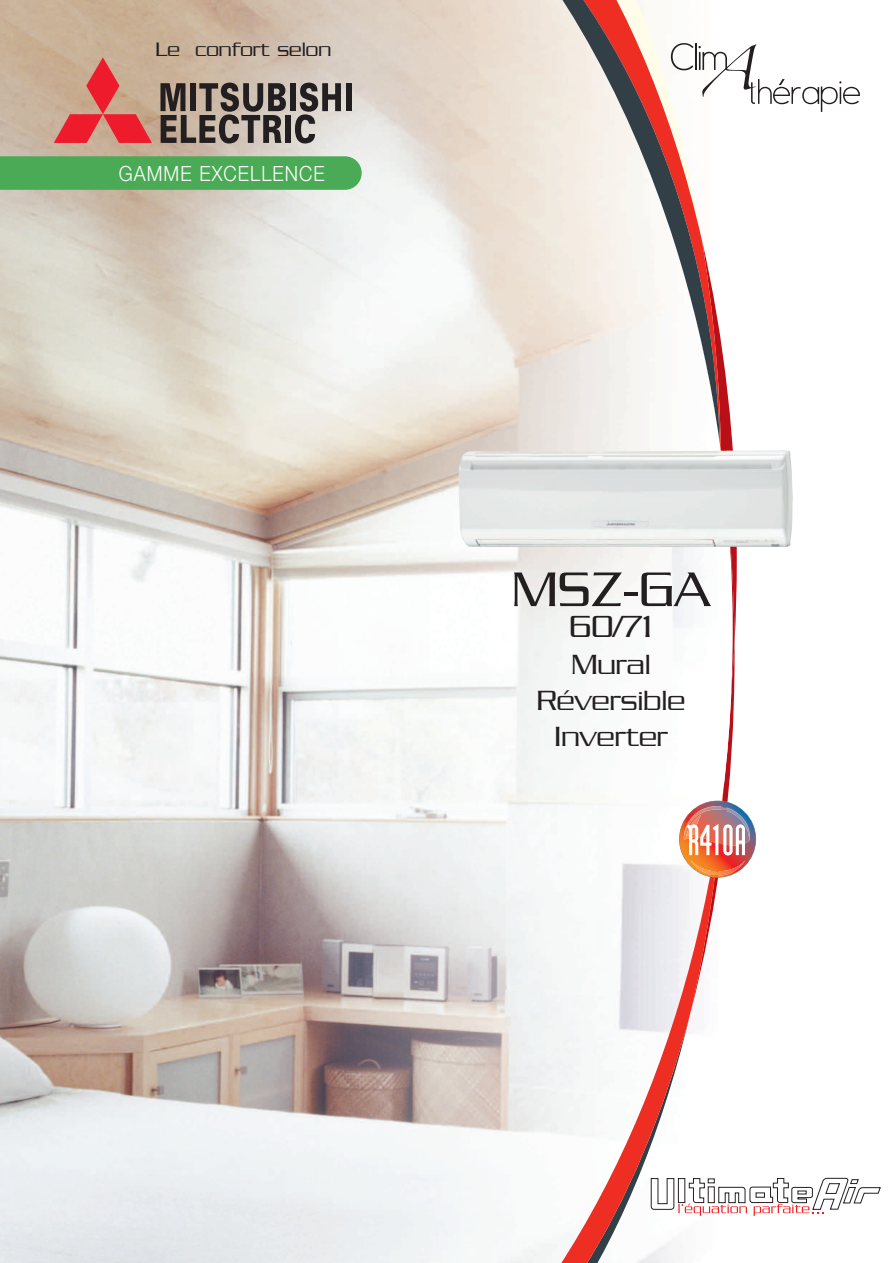
<style>
.page{position:relative;width:893px;height:1263px;background:#fff}
.page>*{position:absolute;margin:0;border:0;box-sizing:border-box;transform-origin:0 0}
.t1{font:300 52.5px "Serpentine";color:#231f20}
.t2{font:300 33px "Serpentine";color:#231f20}
.t3{font:300 30px/36px "Serpentine";color:#231f20;text-align:center}
.t4{font:300 21px "Helvetica Neue LT Pro";letter-spacing:.055em;color:#fff;scale:.9 1}
.t5{font:300 21px "Serpentine";color:#231f20}
</style>
<div class="page">
<img style="left:0;top:0;width:757px;height:1263px">
<svg style="left:723px;top:1178px;width:158px;height:38px"></svg>
<svg style="left:721px;top:43px;width:139px;height:69px"></svg>
<svg style="left:363px;top:1015px;width:67px;height:248px;fill:#edf0f2"></svg>
<svg style="left:430px;top:790px;width:293px;height:473px;fill:#f6f8f8"></svg>
<svg style="left:206px;top:0;width:126px;height:240px;background:#d6cabe"></svg>
<svg style="left:332px;top:0;width:389px;height:453px"></svg>
<svg style="left:450px;top:0;width:270px;height:443px"></svg>
<img style="left:458px;top:450px;width:335px;height:97px">
<div style="left:0;top:156px;width:362px;height:34px;background:#4aaa55"></div>
<svg style="left:54px;top:57px;width:98px;height:86px;background:#d47b6f"></svg>
<div style="left:290px;top:83px;width:6px;height:28px;background:#231f20"></div>
<div style="left:346px;top:83px;width:5px;height:28px;background:#231f20"></div>
<svg style="left:160px;top:83px;width:126px;height:60px;background:#786e66"></svg>
<div style="left:285px;top:115px;width:6px;height:28px;background:#231f20"></div>
<svg style="left:295px;top:83px;width:46px;height:60px;background:#989390"></svg>
<svg style="left:675px;top:240px;width:81px;height:775px"></svg>
<p class="t5" style="left:155px;top:43px;width:177px">Le confort selon</p>
<p class="t4" style="left:119px;top:166px;width:230px">GAMME EXCELLENCE</p>
<h1 class="t1" style="left:512px;top:572px;width:200px">MSZ-GA</h1>
<p class="t2" style="left:569px;top:615px;width:85px">60/71</p>
<p class="t3" style="left:537px;top:649px;width:150px">Mural<br>Réversible<br>Inverter</p>
</div>
